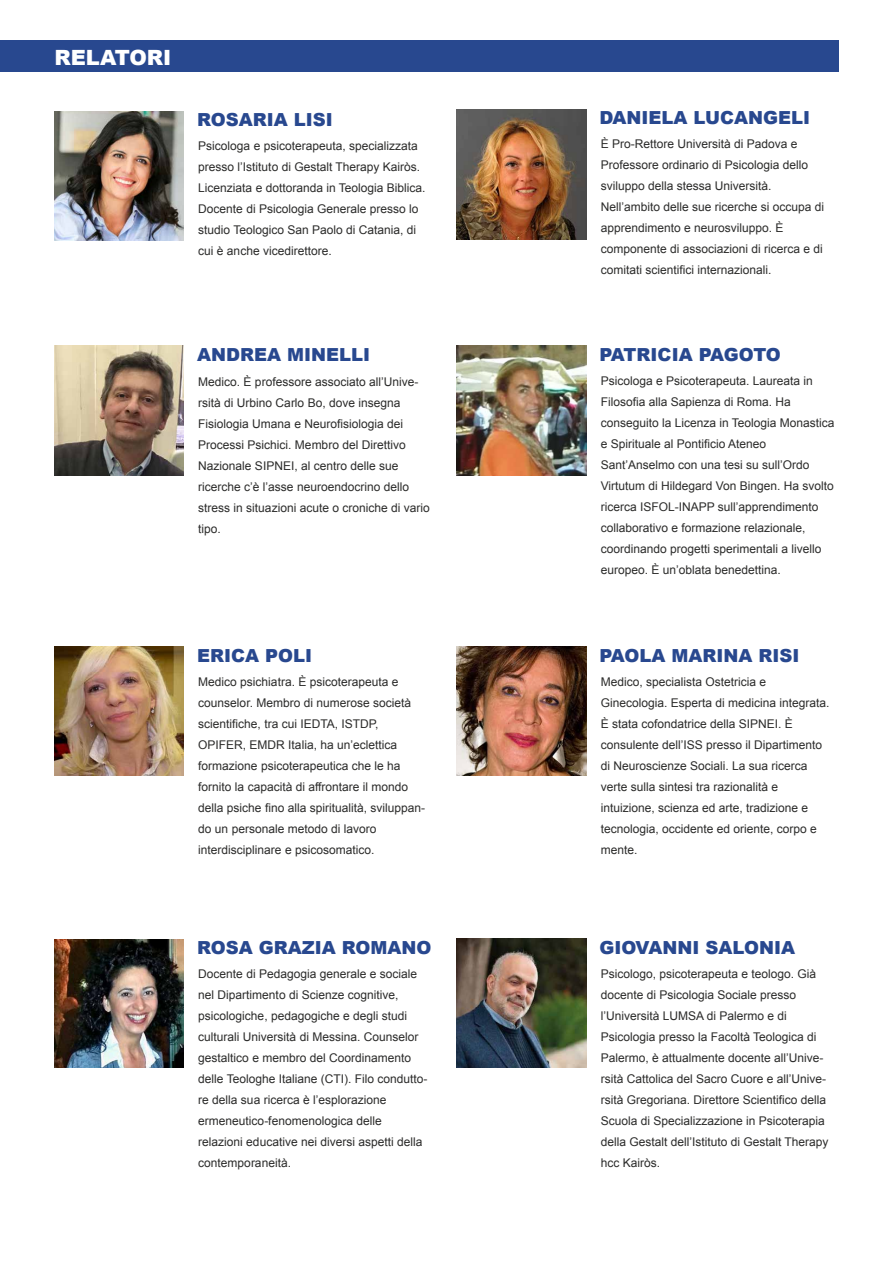
<style>
.page{position:relative;width:893px;height:1263px;background:#fff}
.page>*{position:absolute;margin:0;border:0;box-sizing:border-box;transform-origin:0 0}
.t1{font:900 21px "Arial";color:#fff}
.t2{font:900 18px "Arial";color:#28488f}
.t3{font:12px/21px "Arial";color:#2b2b2a}
</style>
<div class="page">
<div style="left:0;top:40px;width:838px;height:32px;background:#28488f"></div>
<img style="left:54px;top:112px;width:130px;height:129px">
<img style="left:457px;top:110px;width:129px;height:129px">
<img style="left:457px;top:346px;width:129px;height:129px">
<img style="left:54px;top:346px;width:130px;height:129px">
<img style="left:54px;top:646px;width:130px;height:129px">
<img style="left:457px;top:646px;width:129px;height:129px">
<img style="left:54px;top:940px;width:130px;height:128px">
<img style="left:457px;top:938px;width:129px;height:130px">
<h1 class="t1" style="left:54px;top:42px;width:118px">RELATORI</h1>
<h2 class="t2" style="left:197px;top:106px;width:137px">ROSARIA LISI</h2>
<p class="t3" style="left:198px;top:135px;width:229px">Psicologa e psicoterapeuta, specializzata presso l’Istituto di Gestalt Therapy Kairòs.<br>Licenziata e dottoranda in Teologia Biblica.<br>Docente di Psicologia Generale presso lo studio Teologico San Paolo di Catania, di cui è anche vicedirettore.</p>
<h2 class="t2" style="left:197px;top:342px;width:174px">ANDREA MINELLI</h2>
<p class="t3" style="left:198px;top:371px;width:233px">Medico. È professore associato all’Unive&shy;rsità di Urbino Carlo Bo, dove insegna Fisiologia Umana e Neurofisiologia dei Processi Psichici. Membro del Direttivo Nazionale SIPNEI, al centro delle sue ricerche c’è l’asse neuroendocrino dello stress in situazioni acute o croniche di vario tipo.</p>
<h2 class="t2" style="left:197px;top:642px;width:117px">ERICA POLI</h2>
<p class="t3" style="left:198px;top:671px;width:228px">Medico psichiatra. È psicoterapeuta e counselor. Membro di numerose società scientifiche, tra cui IEDTA, ISTDP, OPIFER, EMDR Italia, ha un’eclettica formazione psicoterapeutica che le ha fornito la capacità di affrontare il mondo della psiche fino alla spiritualità, sviluppan&shy;do un personale metodo di lavoro interdisciplinare e psicosomatico.</p>
<h2 class="t2" style="left:197px;top:934px;width:236px">ROSA GRAZIA ROMANO</h2>
<p class="t3" style="left:198px;top:963px;width:231px">Docente di Pedagogia generale e sociale nel Dipartimento di Scienze cognitive, psicologiche, pedagogiche e degli studi culturali Università di Messina. Counselor gestaltico e membro del Coordinamento delle Teologhe Italiane (CTI). Filo condutto&shy;re della sua ricerca è l’esplorazione ermeneutico-fenomenologica delle relazioni educative nei diversi aspetti della contemporaneità.</p>
<h2 class="t2" style="left:599px;top:105px;width:212px">DANIELA LUCANGELI</h2>
<p class="t3" style="left:601px;top:133px;width:225px">È Pro-Rettore Università di Padova e Professore ordinario di Psicologia dello sviluppo della stessa Università.<br>Nell’ambito delle sue ricerche si occupa di apprendimento e neurosviluppo. È componente di associazioni di ricerca e di comitati scientifici internazionali.</p>
<h2 class="t2" style="left:599px;top:342px;width:183px">PATRICIA PAGOTO</h2>
<p class="t3" style="left:601px;top:371px;width:235px">Psicologa e Psicoterapeuta. Laureata in Filosofia alla Sapienza di Roma. Ha conseguito la Licenza in Teologia Monastica e Spirituale al Pontificio Ateneo Sant’Anselmo con una tesi su sull’Ordo Virtutum di Hildegard Von Bingen. Ha svolto ricerca ISFOL-INAPP sull’apprendimento collaborativo e formazione relazionale, coordinando progetti sperimentali a livello europeo. È un’oblata benedettina.</p>
<h2 class="t2" style="left:599px;top:642px;width:201px">PAOLA MARINA RISI</h2>
<p class="t3" style="left:601px;top:671px;width:230px">Medico, specialista Ostetricia e Ginecologia. Esperta di medicina integrata.<br>È stata cofondatrice della SIPNEI. È consulente dell’ISS presso il Dipartimento di Neuroscienze Sociali. La sua ricerca verte sulla sintesi tra razionalità e intuizione, scienza ed arte, tradizione e tecnologia, occidente ed oriente, corpo e mente.</p>
<h2 class="t2" style="left:599px;top:934px;width:197px">GIOVANNI SALONIA</h2>
<p class="t3" style="left:601px;top:963px;width:229px">Psicologo, psicoterapeuta e teologo. Già docente di Psicologia Sociale presso l’Università LUMSA di Palermo e di Psicologia presso la Facoltà Teologica di Palermo, è attualmente docente all’Unive&shy;rsità Cattolica del Sacro Cuore e all’Unive&shy;rsità Gregoriana. Direttore Scientifico della Scuola di Specializzazione in Psicoterapia della Gestalt dell’Istituto di Gestalt Therapy hcc Kairòs.</p>
</div>
